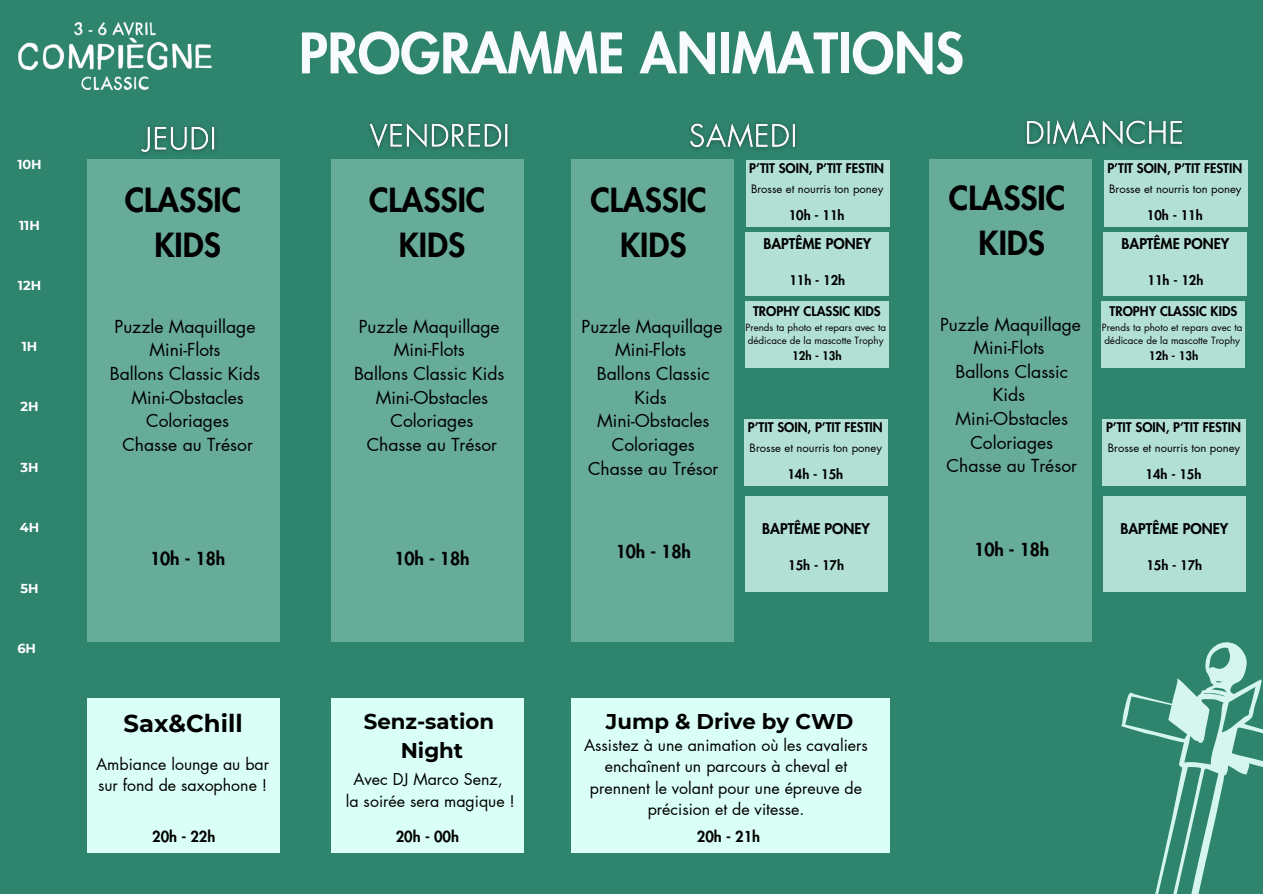
<style>
.page{position:relative;width:1263px;height:894px;background:#fff}
.page>*{position:absolute;margin:0;border:0;box-sizing:border-box;transform-origin:0 0}
.t1{font:800 54.15px "Futura LT Pro";color:#f8fbfc}
.t2{font:800 32.55px/45px "Futura LT Pro";color:#000;text-align:center}
.t3{font:700 24.3px "Montserrat";color:#000}
.t4{font:700 21.3px/29.2px "Montserrat";color:#000;text-align:center}
.t5{font:17.55px/23.7px "Futura LT Pro";color:#000;text-align:center}
.t6{font:800 17.55px "Futura LT Pro";color:#000}
.t7{font:15.9px/21.3px "Futura LT Pro";color:#000}
.t8{font:800 14.7px "Futura LT Pro";color:#000}
.t9{font:800 14.55px "Futura LT Pro";color:#000}
.t10{font:800 13.05px "Futura LT Pro";color:#000}
.t11{font:700 12.9px "Montserrat";color:#fff}
.t12{font:800 11.55px "Futura LT Pro";color:#000}
.t13{font:11.25px "Futura LT Pro";color:#000}
.t14{font:9.75px/13px "Futura LT Pro";color:#000}
</style>
<div class="page">
<div style="left:0;top:0;width:1263px;height:893px;background:#2f846e"></div>
<img style="left:132px;top:126px;width:92px;height:34px">
<div style="left:87px;top:698px;width:193px;height:154px;background:#dafff6"></div>
<img style="left:369px;top:123px;width:140px;height:26px">
<img style="left:690px;top:123px;width:106px;height:26px">
<img style="left:1026px;top:120px;width:157px;height:27px">
<div style="left:571px;top:698px;width:318px;height:154px;background:#dafff6"></div>
<div style="left:746px;top:160px;width:143px;height:66px;background:#b3e0d5"></div>
<div style="left:571px;top:160px;width:163px;height:481px;background:#67ab99"></div>
<div style="left:331px;top:160px;width:193px;height:481px;background:#67ab99"></div>
<div style="left:745px;top:301px;width:143px;height:66px;background:#b3e0d5"></div>
<div style="left:87px;top:160px;width:193px;height:481px;background:#67ab99"></div>
<div style="left:745px;top:495px;width:142px;height:96px;background:#b3e0d5"></div>
<div style="left:745px;top:232px;width:143px;height:63px;background:#b3e0d5"></div>
<svg style="left:1029px;top:641px;width:234px;height:252px"></svg>
<div style="left:331px;top:698px;width:193px;height:154px;background:#dafff6"></div>
<div style="left:744px;top:418px;width:144px;height:67px;background:#b3e0d5"></div>
<div style="left:1104px;top:160px;width:143px;height:66px;background:#b3e0d5"></div>
<div style="left:1103px;top:495px;width:143px;height:96px;background:#b3e0d5"></div>
<div style="left:1103px;top:232px;width:144px;height:63px;background:#b3e0d5"></div>
<div style="left:1102px;top:418px;width:144px;height:67px;background:#b3e0d5"></div>
<div style="left:929px;top:160px;width:163px;height:481px;background:#67ab99"></div>
<div style="left:1101px;top:301px;width:144px;height:66px;background:#b3e0d5"></div>
<img style="left:18px;top:22px;width:194px;height:69px">
<p class="t11" style="left:17px;top:157px;width:26px">10H</p>
<p class="t11" style="left:19px;top:217px;width:22px">11H</p>
<p class="t11" style="left:18px;top:278px;width:25px">12H</p>
<p class="t11" style="left:22px;top:338px;width:17px">1H</p>
<p class="t11" style="left:20px;top:399px;width:20px">2H</p>
<p class="t11" style="left:20px;top:459px;width:20px">3H</p>
<p class="t11" style="left:20px;top:519px;width:21px">4H</p>
<p class="t11" style="left:20px;top:580px;width:20px">5H</p>
<p class="t11" style="left:17px;top:640px;width:20px">6H</p>
<h6 class="t2" style="left:125px;top:179px;width:118px">CLASSIC<br>KIDS</h6>
<h2 class="t5" style="left:115px;top:315px;width:142px">Puzzle Maquillage</h2>
<p class="t5" style="left:149px;top:339px;width:72px">Mini-Flots</p>
<p class="t5" style="left:110px;top:362px;width:152px">Ballons Classic Kids</p>
<p class="t5" style="left:131px;top:386px;width:114px">Mini-Obstacles<br>Coloriages</p>
<p class="t5" style="left:122px;top:433px;width:132px">Chasse au Trésor</p>
<p class="t6" style="left:150px;top:550px;width:77px">10h - 18h</p>
<p class="t1" style="left:299px;top:29px;width:666px">PROGRAMME ANIMATIONS</p>
<h1 class="t2" style="left:369px;top:179px;width:118px">CLASSIC<br>KIDS</h1>
<p class="t5" style="left:359px;top:315px;width:142px">Puzzle Maquillage</p>
<p class="t5" style="left:394px;top:339px;width:72px">Mini-Flots</p>
<p class="t5" style="left:354px;top:362px;width:152px">Ballons Classic Kids</p>
<p class="t5" style="left:376px;top:386px;width:114px">Mini-Obstacles<br>Coloriages</p>
<p class="t5" style="left:367px;top:433px;width:132px">Chasse au Trésor</p>
<p class="t6" style="left:394px;top:550px;width:77px">10h - 18h</p>
<p class="t2" style="left:590px;top:179px;width:118px">CLASSIC<br>KIDS</p>
<p class="t5" style="left:582px;top:315px;width:142px">Puzzle Maquillage</p>
<p class="t5" style="left:615px;top:339px;width:72px">Mini-Flots</p>
<h2 class="t5" style="left:597px;top:362px;width:114px">Ballons Classic<br>Kids</h2>
<p class="t5" style="left:597px;top:409px;width:114px">Mini-Obstacles<br>Coloriages</p>
<p class="t5" style="left:588px;top:457px;width:132px">Chasse au Trésor</p>
<p class="t6" style="left:616px;top:543px;width:77px">10h - 18h</p>
<p class="t10" style="left:749px;top:162px;width:136px">P’TIT SOIN, P’TIT FESTIN</p>
<p class="t10" style="left:789px;top:209px;width:57px">10h - 11h</p>
<p class="t13" style="left:751px;top:184px;width:134px">Brosse et nourris ton poney</p>
<h2 class="t9" style="left:763px;top:237px;width:109px">BAPTÊME PONEY</h2>
<p class="t10" style="left:789px;top:274px;width:57px">11h - 12h</p>
<p class="t10" style="left:753px;top:305px;width:129px">TROPHY CLASSIC KIDS</p>
<p class="t12" style="left:792px;top:351px;width:51px">12h - 13h</p>
<p class="t14" style="left:745px;top:321px;width:142px">Prends ta photo et repars avec ta dédicace de la mascotte Trophy</p>
<p class="t10" style="left:748px;top:421px;width:136px">P’TIT SOIN, P’TIT FESTIN</p>
<p class="t10" style="left:787px;top:467px;width:57px">14h - 15h</p>
<p class="t13" style="left:750px;top:442px;width:134px">Brosse et nourris ton poney</p>
<p class="t9" style="left:762px;top:522px;width:109px">BAPTÊME PONEY</p>
<p class="t10" style="left:788px;top:559px;width:57px">15h - 17h</p>
<h2 class="t2" style="left:949px;top:177px;width:118px">CLASSIC<br>KIDS</h2>
<p class="t5" style="left:940px;top:313px;width:142px">Puzzle Maquillage</p>
<p class="t5" style="left:974px;top:336px;width:72px">Mini-Flots</p>
<p class="t5" style="left:955px;top:360px;width:114px">Ballons Classic<br>Kids</p>
<p class="t5" style="left:956px;top:407px;width:114px">Mini-Obstacles<br>Coloriages</p>
<p class="t5" style="left:947px;top:454px;width:132px">Chasse au Trésor</p>
<h6 class="t6" style="left:974px;top:541px;width:77px">10h - 18h</h6>
<h5 class="t10" style="left:1107px;top:162px;width:136px">P’TIT SOIN, P’TIT FESTIN</h5>
<p class="t10" style="left:1147px;top:209px;width:57px">10h - 11h</p>
<p class="t13" style="left:1109px;top:184px;width:134px">Brosse et nourris ton poney</p>
<p class="t9" style="left:1121px;top:237px;width:109px">BAPTÊME PONEY</p>
<p class="t10" style="left:1147px;top:274px;width:57px">11h - 12h</p>
<p class="t10" style="left:1110px;top:305px;width:129px">TROPHY CLASSIC KIDS</p>
<p class="t12" style="left:1149px;top:351px;width:51px">12h - 13h</p>
<p class="t14" style="left:1102px;top:321px;width:142px">Prends ta photo et repars avec ta dédicace de la mascotte Trophy</p>
<p class="t10" style="left:1106px;top:421px;width:136px">P’TIT SOIN, P’TIT FESTIN</p>
<p class="t10" style="left:1145px;top:467px;width:57px">14h - 15h</p>
<h5 class="t13" style="left:1108px;top:442px;width:134px">Brosse et nourris ton poney</h5>
<h4 class="t9" style="left:1120px;top:522px;width:109px">BAPTÊME PONEY</h4>
<p class="t10" style="left:1146px;top:559px;width:57px">15h - 17h</p>
<h6 class="t3" style="left:124px;top:708px;width:121px">Sax&amp;Chill</h6>
<p class="t7" style="left:96px;top:753px;width:174px">Ambiance lounge au bar sur fond de saxophone !</p>
<p class="t8" style="left:152px;top:829px;width:65px">20h - 22h</p>
<p class="t4" style="left:364px;top:706px;width:132px">Senz-sation<br>Night</p>
<h6 class="t7" style="left:353px;top:769px;width:151px">Avec DJ Marco Senz,</h6>
<p class="t7" style="left:346px;top:790px;width:171px">la soirée sera magique !</p>
<p class="t8" style="left:396px;top:829px;width:65px">20h - 00h</p>
<p class="t4" style="left:606px;top:706px;width:249px">Jump &amp; Drive by CWD</p>
<p class="t7" style="left:584px;top:734px;width:285px;text-align:center">Assistez à une animation où les cavaliers enchaînent un parcours à cheval et prennent le volant pour une épreuve de précision et de vitesse.</p>
<p class="t8" style="left:697px;top:829px;width:65px">20h - 21h</p>
</div>
